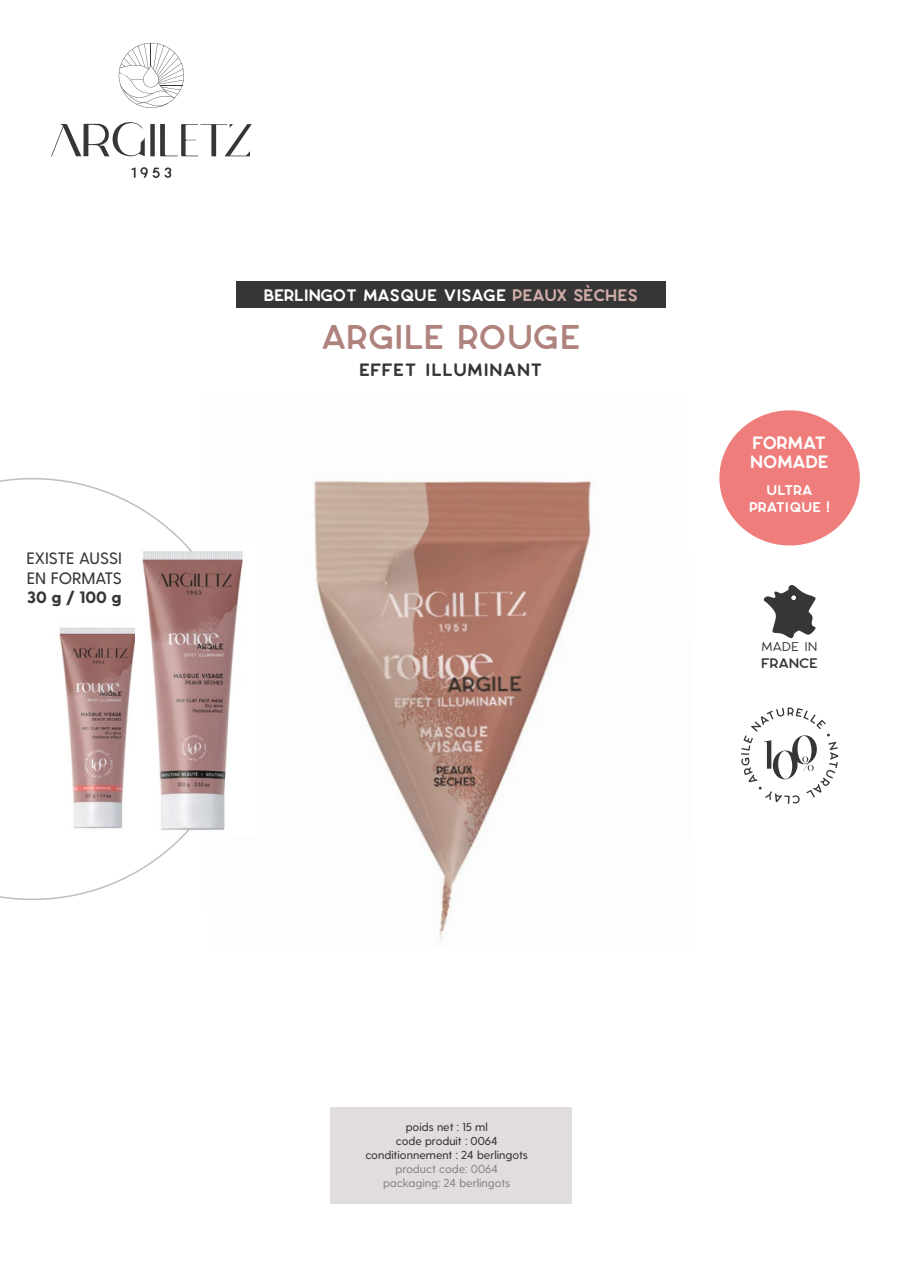
<style>
.page{position:relative;width:902px;height:1272px;background:#fff}
.page>*{position:absolute;margin:0;border:0;box-sizing:border-box;transform-origin:0 0}
.t1{font:700 40.5px "Larosa";color:#af827d}
.t2{font:900 21px "Larosa";letter-spacing:.04em;color:#373636}
.t3{font:900 21px/19.5px "Larosa";color:#fff}
.t4{font:900 19.5px "Larosa";color:#fff}
.t5{font:500 16.5px/19.5px "Greycliff CF";color:#373636}
.t6{font:900 16.5px/16.5px "Larosa";color:#fff;text-align:center}
.t7{font:800 16.5px "Greycliff CF";color:#373636}
.t8{font:700 16.35px "Larosa";color:#373636}
.t9{font:15px "Larosa";color:#373636}
.t10{font:500 11.55px/14px "Greycliff CF";color:#373636;text-align:center}
.t11{font:500 11.55px/14px "Greycliff CF";color:#878787;text-align:center}
.s1{color:#d0ada9}
</style>
<div class="page">
<svg style="left:131px;top:167px;width:40px;height:11px"></svg>
<svg style="left:51px;top:122px;width:201px;height:35px"></svg>
<svg style="left:118px;top:42px;width:66px;height:66px"></svg>
<svg style="left:741px;top:707px;width:97px;height:96px"></svg>
<svg style="left:763px;top:585px;width:52px;height:53px"></svg>
<div style="left:236px;top:281px;width:429px;height:27px;background:#373636"></div>
<img style="left:314px;top:480px;width:278px;height:461px">
<img style="left:194px;top:551px;width:49px;height:279px">
<svg style="left:0;top:478px;width:194px;height:422px"></svg>
<div style="left:719px;top:410px;width:140px;height:135px;background:#ef7d7c;border-radius:50%"></div>
<div style="left:330px;top:1107px;width:241px;height:96px;background:#e1dddd"></div>
<h3 class="t5" style="left:27px;top:548px;width:97px">EXISTE AUSSI<br>EN FORMATS</h3>
<h3 class="t7" style="left:27px;top:587px;width:96px">30 g / 100 g</h3>
<h3 class="t4" style="left:264px;top:283px;width:375px">BERLINGOT MASQUE VISAGE <span class="s1">PEAUX SÈCHES</span></h3>
<h1 class="t1" style="left:321px;top:311px;width:261px">ARGILE ROUGE</h1>
<h2 class="t2" style="left:359px;top:356px;width:184px">EFFET ILLUMINANT</h2>
<h2 class="t3" style="left:750px;top:432px;width:79px">FORMAT<br>NOMADE</h2>
<h3 class="t6" style="left:749px;top:481px;width:82px">ULTRA<br>PRATIQUE !</h3>
<p class="t9" style="left:761px;top:637px;width:57px">MADE IN</p>
<h3 class="t8" style="left:761px;top:652px;width:58px">FRANCE</h3>
<p class="t10" style="left:365px;top:1119px;width:164px">poids net : 15 ml<br>code produit : 0064 conditionnement : 24 berlingots</p>
<p class="t11" style="left:383px;top:1161px;width:129px">product code: 0064 packaging: 24 berlingots</p>
</div>
